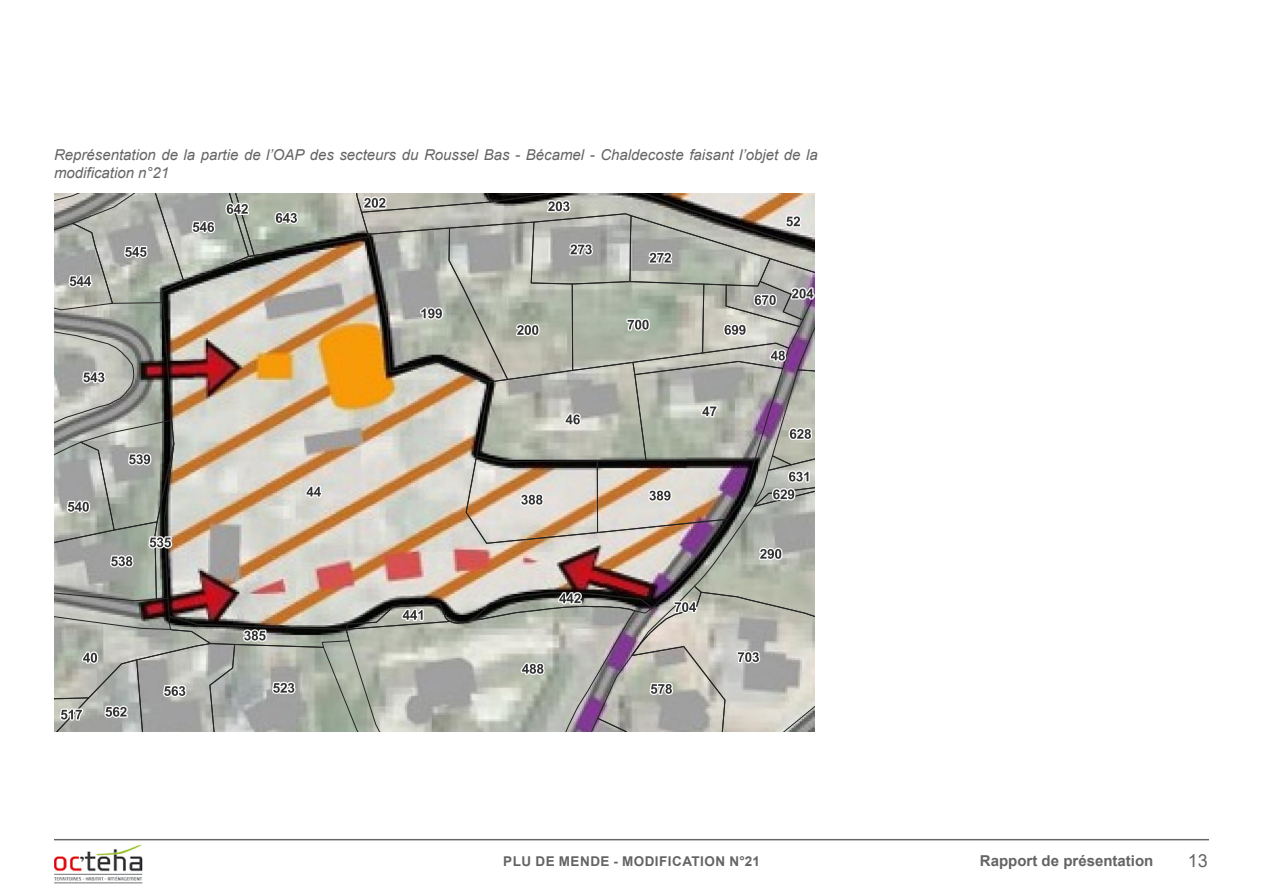
<style>
.page{position:relative;width:1263px;height:893px;background:#fff}
.page>*{position:absolute;margin:0;border:0;box-sizing:border-box;transform-origin:0 0}
.t1{font:18px "Arial";color:#646464}
.t2{font:italic 15px/18px "Arial";color:#646464}
.t3{font:700 15px "Arial";color:#646464}
.t4{font:700 13.5px "Arial";color:#646464}
</style>
<div class="page">
<hr style="left:54px;top:839px;width:1155px;height:1px;background:#646464">
<img style="left:54px;top:844px;width:89px;height:40px">
<img style="left:54px;top:193px;width:761px;height:538px">
<p class="t2" style="left:54px;top:146px;width:765px">Représentation de la partie de l’OAP des secteurs du Roussel Bas - Bécamel - Chaldecoste faisant l’objet de la modification n°21</p>
<p class="t4" style="left:503px;top:851px;width:10px">PLU</p>
<p class="t4" style="left:535px;top:851px;width:35px">DE MENDE</p>
<p class="t4" style="left:614px;top:851px;width:18px">- MODIFICATION</p>
<p class="t4" style="left:729px;top:851px;width:32px">N°21</p>
<p class="t3" style="left:980px;top:850px;width:175px">RAPPORT DE PRÉSENTATION</p>
<p class="t1" style="left:1188px;top:849px;width:22px">13</p>
</div>
